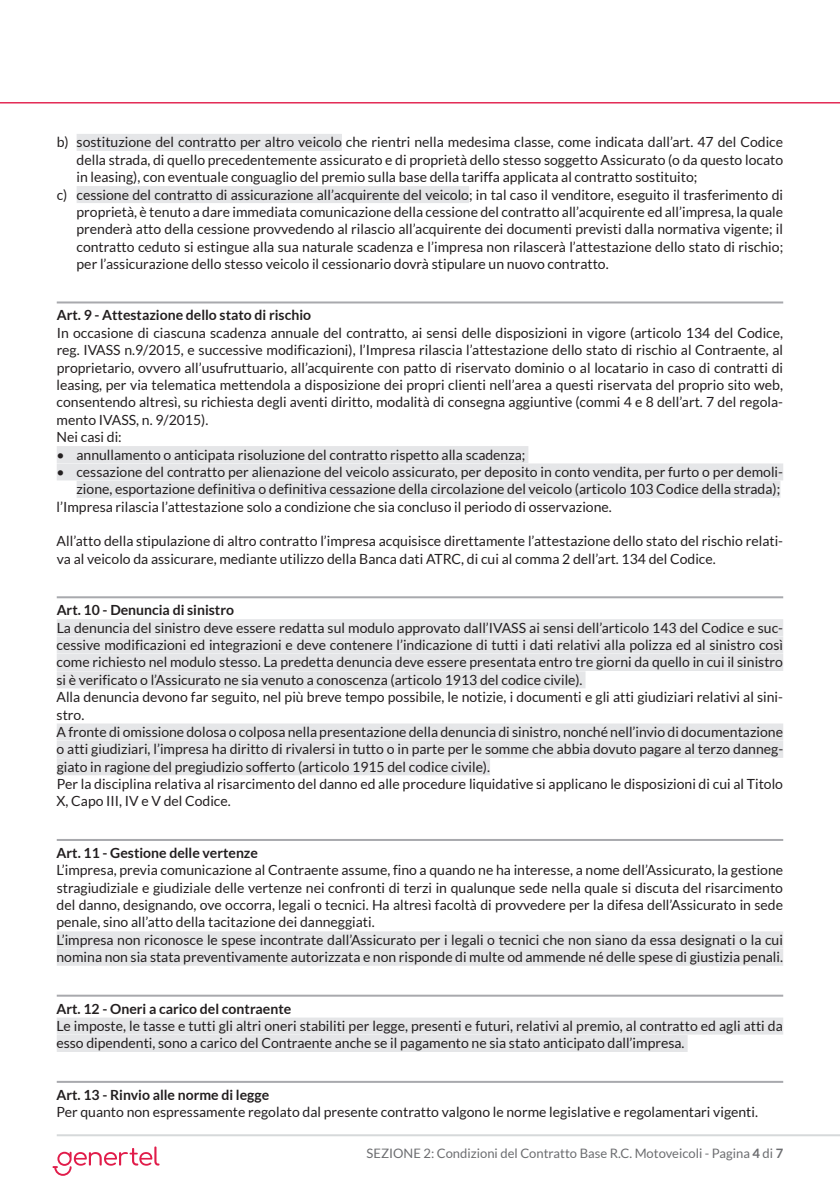
<style>
.page{position:relative;width:840px;height:1191px;background:#fff}
.page>*{position:absolute;margin:0;border:0;box-sizing:border-box;transform-origin:0 0}
.t1{font:14px/17.4px "Lato";color:#231f20}
.t2{font:700 14px "Lato";color:#231f20}
.t3{font:13px "Lato";color:#6c6d70}
.s1{font-weight:700}
</style>
<div class="page">
<hr style="left:57px;top:1134px;width:782px;height:2px;background:#d6d9da">
<svg style="left:52px;top:1146px;width:107px;height:29px"></svg>
<hr style="left:0;top:102px;width:839px;height:1px;background:#e11c4a">
<div style="left:77px;top:134px;width:265px;height:17px;background:#e5e6e8"></div>
<div style="left:77px;top:186px;width:392px;height:17px;background:#e5e6e8"></div>
<hr style="left:57px;top:301px;width:725px;height:2px;background:#a8a9ad">
<div style="left:57px;top:446px;width:471px;height:17px;background:#e5e6e8"></div>
<div style="left:57px;top:463px;width:725px;height:17px;background:#e5e6e8"></div>
<div style="left:77px;top:481px;width:703px;height:17px;background:#e5e6e8"></div>
<hr style="left:57px;top:596px;width:725px;height:2px;background:#a8a9ad">
<div style="left:57px;top:619px;width:725px;height:17px;background:#e5e6e8"></div>
<div style="left:57px;top:636px;width:725px;height:17px;background:#e5e6e8"></div>
<div style="left:57px;top:654px;width:725px;height:17px;background:#e5e6e8"></div>
<div style="left:57px;top:671px;width:528px;height:17px;background:#e5e6e8"></div>
<div style="left:57px;top:723px;width:725px;height:17px;background:#e5e6e8"></div>
<div style="left:57px;top:741px;width:725px;height:17px;background:#e5e6e8"></div>
<div style="left:57px;top:758px;width:433px;height:17px;background:#e5e6e8"></div>
<hr style="left:57px;top:839px;width:725px;height:2px;background:#a8a9ad">
<div style="left:57px;top:931px;width:725px;height:17px;background:#e5e6e8"></div>
<div style="left:57px;top:948px;width:725px;height:17px;background:#e5e6e8"></div>
<hr style="left:57px;top:994px;width:725px;height:2px;background:#a8a9ad">
<div style="left:57px;top:1017px;width:725px;height:17px;background:#e5e6e8"></div>
<div style="left:57px;top:1035px;width:630px;height:17px;background:#e5e6e8"></div>
<hr style="left:57px;top:1080px;width:725px;height:2px;background:#a8a9ad">
<p class="t1" style="left:57px;top:133px;width:727px">b) sostituzione del contratto per altro veicolo che rientri nella medesima classe, come indicata dall’art. 47 del Codice</p>
<p class="t1" style="left:76px;top:151px;width:707px">della strada, di quello precedentemente assicurato e di proprietà dello stesso soggetto Assicurato (o da questo locato</p>
<p class="t1" style="left:76px;top:168px;width:622px">in leasing), con eventuale conguaglio del premio sulla base della tariffa applicata al contratto sostituito;</p>
<p class="t1" style="left:57px;top:186px;width:727px">c) cessione del contratto di assicurazione all’acquirente del veicolo; in tal caso il venditore, eseguito il trasferimento di</p>
<p class="t1" style="left:76px;top:203px;width:707px">proprietà, è tenuto a dare immediata comunicazione della cessione del contratto all’acquirente ed all’impresa, la quale</p>
<p class="t1" style="left:76px;top:220px;width:707px">prenderà atto della cessione provvedendo al rilascio all’acquirente dei documenti previsti dalla normativa vigente; il</p>
<p class="t1" style="left:76px;top:238px;width:707px">contratto ceduto si estingue alla sua naturale scadenza e l’impresa non rilascerà l’attestazione dello stato di rischio;</p>
<p class="t1" style="left:77px;top:255px;width:533px">per l’assicurazione dello stesso veicolo il cessionario dovrà stipulare un nuovo contratto.</p>
<p class="t2" style="left:57px;top:307px;width:256px">Art. 9 - Attestazione dello stato di rischio</p>
<p class="t1" style="left:56px;top:324px;width:727px">In occasione di ciascuna scadenza annuale del contratto, ai sensi delle disposizioni in vigore (articolo 134 del Codice, reg. IVASS n.9/2015, e successive modificazioni), l’Impresa rilascia l’attestazione dello stato di rischio al Contraente, al proprietario, ovvero all’usufruttuario, all’acquirente con patto di riservato dominio o al locatario in caso di contratti di leasing, per via telematica mettendola a disposizione dei propri clienti nell’area a questi riservata del proprio sito web, consentendo altresì, su richiesta degli aventi diritto, modalità di consegna aggiuntive (commi 4 e 8 dell’art. 7 del regola&shy;mento IVASS, n. 9/2015).<br>Nei casi di:</p>
<p class="t1" style="left:57px;top:445px;width:470px">• annullamento o anticipata risoluzione del contratto rispetto alla scadenza;</p>
<p class="t1" style="left:57px;top:463px;width:727px">• cessazione del contratto per alienazione del veicolo assicurato, per deposito in conto vendita, per furto o per demoli-</p>
<p class="t1" style="left:76px;top:480px;width:705px">zione, esportazione definitiva o definitiva cessazione della circolazione del veicolo (articolo 103 Codice della strada);</p>
<p class="t1" style="left:57px;top:498px;width:556px">l’Impresa rilascia l’attestazione solo a condizione che sia concluso il periodo di osservazione.</p>
<p class="t1" style="left:57px;top:532px;width:727px">All’atto della stipulazione di altro contratto l’impresa acquisisce direttamente l’attestazione dello stato del rischio relati&shy;va al veicolo da assicurare, mediante utilizzo della Banca dati ATRC, di cui al comma 2 dell’art. 134 del Codice.</p>
<p class="t2" style="left:57px;top:602px;width:179px">Art. 10 - Denuncia di sinistro</p>
<p class="t1" style="left:56px;top:619px;width:727px">La denuncia del sinistro deve essere redatta sul modulo approvato dall’IVASS ai sensi dell’articolo 143 del Codice e suc&shy;cessive modificazioni ed integrazioni e deve contenere l’indicazione di tutti i dati relativi alla polizza ed al sinistro così come richiesto nel modulo stesso. La predetta denuncia deve essere presentata entro tre giorni da quello in cui il sinistro si è verificato o l’Assicurato ne sia venuto a conoscenza (articolo 1913 del codice civile).<br>Alla denuncia devono far seguito, nel più breve tempo possibile, le notizie, i documenti e gli atti giudiziari relativi al sini&shy;stro.<br>A fronte di omissione dolosa o colposa nella presentazione della denuncia di sinistro, nonché nell’invio di documentazione o atti giudiziari, l’impresa ha diritto di rivalersi in tutto o in parte per le somme che abbia dovuto pagare al terzo danneg&shy;giato in ragione del pregiudizio sofferto (articolo 1915 del codice civile).<br>Per la disciplina relativa al risarcimento del danno ed alle procedure liquidative si applicano le disposizioni di cui al Titolo X, Capo III, IV e V del Codice.</p>
<p class="t2" style="left:57px;top:844px;width:203px">Art. 11 - Gestione delle vertenze</p>
<p class="t1" style="left:56px;top:861px;width:727px">L’impresa, previa comunicazione al Contraente assume, fino a quando ne ha interesse, a nome dell’Assicurato, la gestione stragiudiziale e giudiziale delle vertenze nei confronti di terzi in qualunque sede nella quale si discuta del risarcimento del danno, designando, ove occorra, legali o tecnici. Ha altresì facoltà di provvedere per la difesa dell’Assicurato in sede penale, sino all’atto della tacitazione dei danneggiati.<br>L’impresa non riconosce le spese incontrate dall’Assicurato per i legali o tecnici che non siano da essa designati o la cui nomina non sia stata preventivamente autorizzata e non risponde di multe od ammende né delle spese di giustizia penali.</p>
<p class="t2" style="left:56px;top:1000px;width:236px">Art. 12 - Oneri a carico del contraente</p>
<p class="t1" style="left:56px;top:1017px;width:727px">Le imposte, le tasse e tutti gli altri oneri stabiliti per legge, presenti e futuri, relativi al premio, al contratto ed agli atti da esso dipendenti, sono a carico del Contraente anche se il pagamento ne sia stato anticipato dall’impresa.</p>
<p class="t2" style="left:56px;top:1086px;width:214px">Art. 13 - Rinvio alle norme di legge</p>
<p class="t1" style="left:56px;top:1103px;width:702px">Per quanto non espressamente regolato dal presente contratto valgono le norme legislative e regolamentari vigenti.</p>
<p class="t3" style="left:366px;top:1146px;width:418px">SEZIONE 2: Condizioni del Contratto Base R.C. Motoveicoli - Pagina <span class="s1">4</span> di <span class="s1">7</span></p>
</div>
